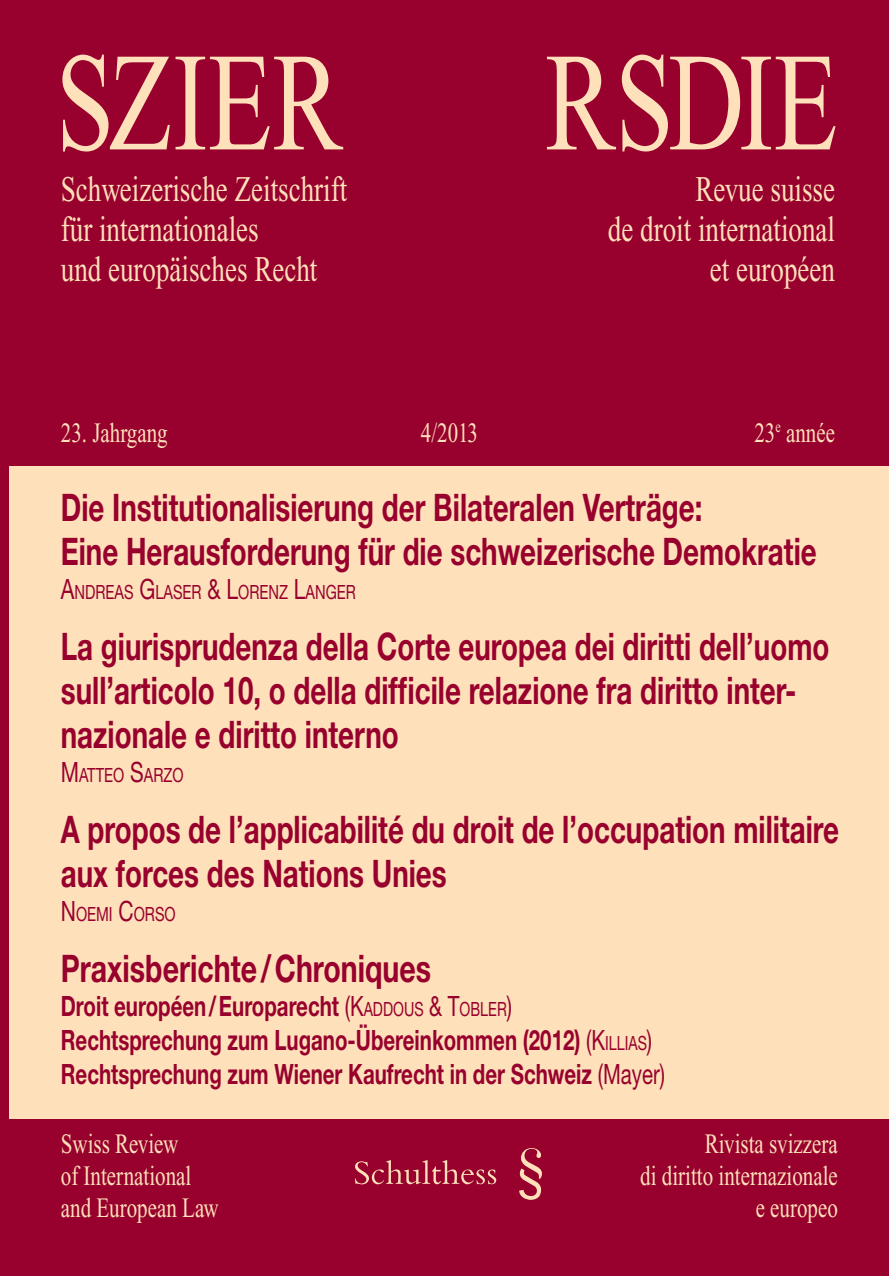
<style>
.page{position:relative;width:889px;height:1276px;background:#98012d}
.page>*{position:absolute;margin:0;border:0;box-sizing:border-box;transform-origin:0 0}
.t1{font:140px "Times New Roman";color:#fee0ba;scale:.75 1}
.t2{font:700 38px/44px "Helvetica Neue";color:#98012d;scale:.73 1}
.t3{font:700 38px "Helvetica Neue";color:#98012d;scale:.75 1}
.t4{font:36px "Times New Roman";color:#fee0ba;scale:.75 1}
.t5{font:700 28px/34px "Helvetica Neue";color:#98012d;scale:.73 1}
.t6{font:28px "Times New Roman";color:#fee0ba;scale:.75 1}
.t7{font:19.6px "Helvetica Neue";color:#98012d;scale:.75 1}
.s1{font-size:28px}
.s2{font-weight:400}
.s3{font-weight:400;font-size:19.6px}
</style>
<div class="page">
<div style="left:10px;top:466px;width:879px;height:652px;background:#fee0ba"></div>
<svg style="left:355px;top:1160px;width:141px;height:24px"></svg>
<svg style="left:519px;top:1148px;width:23px;height:51px"></svg>
<h1 class="t1" style="left:56px;top:26px;width:383px">SZIER</h1>
<h1 class="t1" style="left:545px;top:26px;width:392px">RSDIE</h1>
<p class="t4" style="left:61px;top:170px;width:383px">Schweizerische Zeitschrift</p>
<p class="t4" style="left:695px;top:170px;width:188px">Revue suisse</p>
<p class="t4" style="left:61px;top:210px;width:265px">für internationales</p>
<p class="t4" style="left:608px;top:210px;width:304px">de droit international</p>
<p class="t4" style="left:61px;top:250px;width:343px">und europäisches Recht</p>
<p class="t4" style="left:709px;top:250px;width:168px">et européen</p>
<p class="t6" style="left:61px;top:417px;width:144px">23. Jahrgang</p>
<p class="t6" style="left:421px;top:417px;width:77px">4/2013</p>
<p class="t6" style="left:754px;top:417px;width:109px">23<sup>e</sup> année</p>
<p class="t2" style="left:61px;top:484px;width:1036px">Die Institutionalisierung der Bilateralen Verträge:<br>Eine Herausforderung für die schweizerische Demokratie</p>
<p class="t7" style="left:61px;top:580px;width:395px"><span class="s1">A</span>NDREAS <span class="s1">G</span>LASER <span class="s1">&amp; L</span>ORENZ <span class="s1">L</span>ANGER</p>
<p class="t2" style="left:61px;top:623px;width:1054px">La giurisprudenza della Corte europea dei diritti dell’uomo sull’articolo 10, o della difficile relazione fra diritto inter&shy;nazionale e diritto interno</p>
<p class="t7" style="left:61px;top:763px;width:165px"><span class="s1">M</span>ATTEO <span class="s1">S</span>ARZO</p>
<p class="t2" style="left:61px;top:806px;width:1067px">A propos de l’applicabilité du droit de l’occupation militaire aux forces des Nations Unies</p>
<p class="t7" style="left:61px;top:902px;width:155px"><span class="s1">N</span> OEM I <span class="s1">C</span>ORSO</p>
<p class="t3" style="left:61px;top:944px;width:495px">Praxisberichte/Chroniques</p>
<p class="t5" style="left:61px;top:988px;width:829px">Droit européen/Europarecht <span class="s2">(</span><span class="s2">K</span><span class="s3">ADDOUS</span> <span class="s2">&amp; T</span><span class="s3">OBLER</span><span class="s2">)<br></span>Rechtsprechung zum Lugano-Übereinkommen (2012) <span class="s2">(</span><span class="s2">K</span><span class="s3">ILLIAS</span><span class="s2">)<br></span>Rechtsprechung zum Wiener Kaufrecht in der Schweiz <span class="s2">(Mayer)</span></p>
<p class="t6" style="left:61px;top:1128px;width:158px">Swiss Review</p>
<p class="t6" style="left:704px;top:1128px;width:179px">Rivista svizzera</p>
<p class="t6" style="left:61px;top:1160px;width:175px">of International</p>
<p class="t6" style="left:640px;top:1160px;width:265px">di diritto internazionale</p>
<p class="t6" style="left:61px;top:1192px;width:212px">and European Law</p>
<p class="t6" style="left:755px;top:1192px;width:111px">e europeo</p>
</div>
